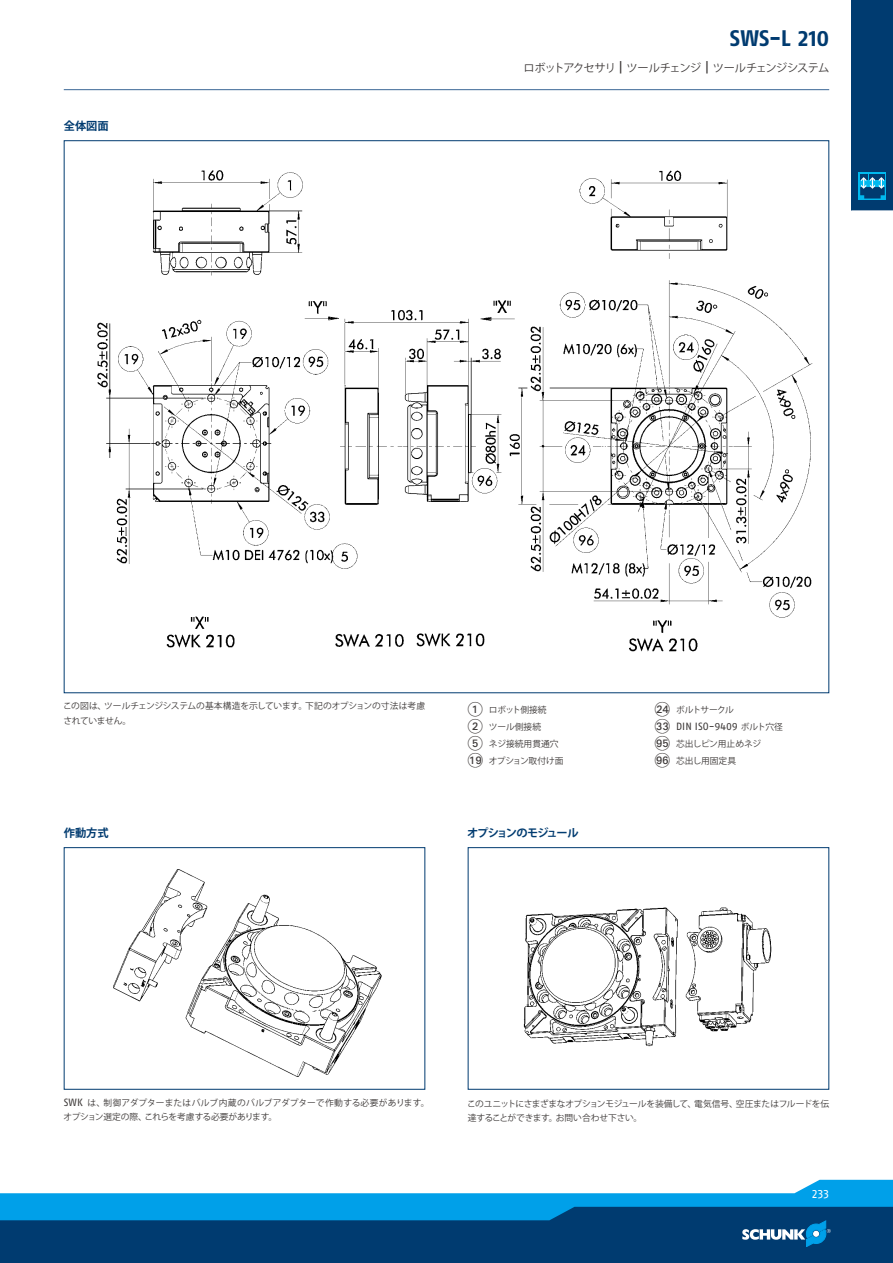
<style>
.page{position:relative;width:893px;height:1263px;background:#fff}
.page>*{position:absolute;margin:0;border:0;box-sizing:border-box;transform-origin:0 0}
.t1{font:700 22.5px "SCHUNK Fago Pro";color:#003b70}
.t2{font:12px "SCHUNK Fago Pro";color:#fff}
.t3{font:11.25px "Koz Go Pro";letter-spacing:-.065em;color:#3e3a39}
.t4{font:700 11.25px "Koz Go Pro";letter-spacing:-.095em;color:#003b70}
.t5{font:700 11.25px "Koz Go Pro";letter-spacing:-.045em;color:#003b70}
.t6{font:10.5px "SCHUNK Fago Pro";color:#3e3a39}
.t7{font:8.7px/17px "Koz Go Pro";letter-spacing:-.02em;color:#3e3a39}
.t8{font:8.7px/14.2px "Koz Go Pro";letter-spacing:-.04em;color:#3e3a39}
.t9{font:8.7px "Koz Go Pro";letter-spacing:-.075em;color:#3e3a39}
.s1{font-family:"SCHUNK Fago Pro";font-size:13.5px}
.s2{font-family:"Deco Numbers LH Circle";font-size:15px}
.s3{font-family:"Koz Go Pro";font-size:8.7px}
.s4{font-family:"SCHUNK Fago Pro";font-size:10.5px}
</style>
<div class="page">
<div style="left:0;top:1202px;width:893px;height:61px;background:#003b70"></div>
<svg style="left:0;top:1180px;width:893px;height:67px"></svg>
<div style="left:851px;top:0;width:42px;height:210px;background:#003b70"></div>
<div style="left:859px;top:173px;width:27px;height:27px;background:#00b9ef"></div>
<svg style="left:860px;top:174px;width:25px;height:25px"></svg>
<hr style="left:64px;top:89px;width:765px;height:1px;background:#3a6695">
<img style="left:97px;top:170px;width:716px;height:482px">
<div style="left:64px;top:847px;width:361px;height:243px;border:1px solid #003b70"></div>
<img style="left:113px;top:869px;width:269px;height:208px">
<div style="left:468px;top:847px;width:361px;height:243px;border:1px solid #003b70"></div>
<img style="left:523px;top:907px;width:249px;height:140px">
<p class="t5" style="left:64px;top:118px;width:46px">全体図面</p>
<h1 class="t1" style="left:730px;top:24px;width:101px">SWS-L 210</h1>
<p class="t3" style="left:523px;top:61px;width:307px">ロボットアクセサリ <span class="s1">|</span> ツールチェンジ <span class="s1">|</span> ツールチェンジシステム</p>
<p class="t7" style="left:63px;top:699px;width:364px;line-height:14.2px">この図は、ツールチェンジシステムの基本構造を示しています。下記のオプションの寸法は考慮されていません。</p>
<p class="t7" style="left:468px;top:702px;width:97px"><span class="s2">1</span> ロボット側接続<br><span class="s2">2</span> ツール側接続<br><span class="s2">5</span> ネジ接続用貫通穴<br><span class="s2">AS</span> オプション取付け面</p>
<p class="t9" style="left:655px;top:704px;width:81px"><span class="s2">BN</span> ボルトサークル</p>
<p class="t6" style="left:655px;top:720px;width:129px"><span class="s2">CM</span> DIN ISO-9409 <span class="s3">ボルト穴径</span></p>
<p class="t7" style="left:655px;top:736px;width:108px"><span class="s2">IO</span> 芯出しピン用止めネジ<br><span class="s2">IP</span> 芯出し用固定具</p>
<p class="t5" style="left:64px;top:825px;width:46px">作動方式</p>
<p class="t4" style="left:467px;top:825px;width:113px">オプションのモジュール</p>
<p class="t7" style="left:64px;top:1096px;width:367px;line-height:14.2px"><span class="s4">SWK</span> は、制御アダプターまたはバルブ内蔵のバルブアダプターで作動する必要があります。オプション選定の際、これらを考慮する必要があります。</p>
<p class="t8" style="left:467px;top:1096px;width:364px">このユニットにさまざまなオプションモジュールを装備して、電気信号、空圧またはフルードを伝達することができます。お問い合わせ下さい。</p>
<h2 class="t2" style="left:812px;top:1186px;width:19px">233</h2>
</div>
